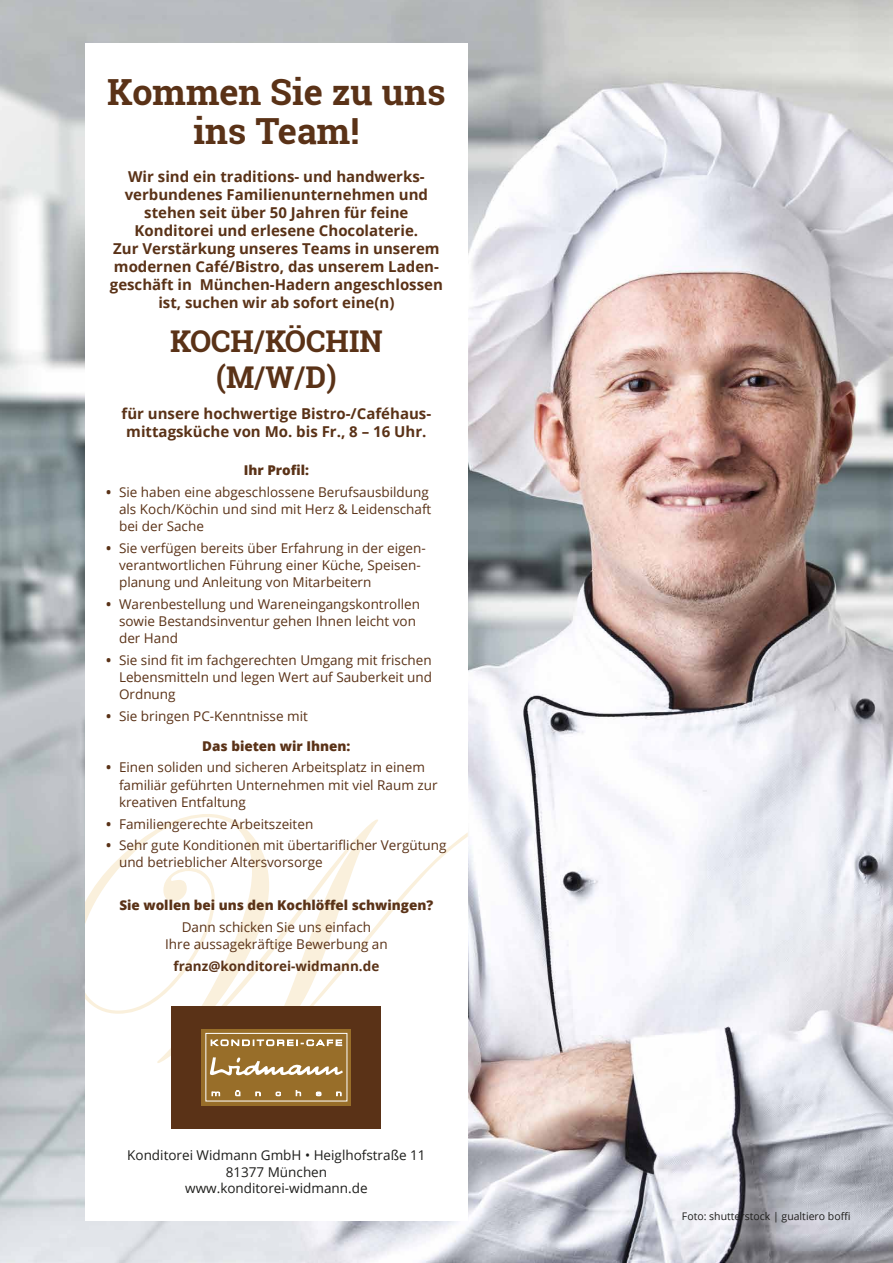
<style>
.page{position:relative;width:893px;height:1263px;background:#fff}
.page>*{position:absolute;margin:0;border:0;box-sizing:border-box;transform-origin:0 0}
.t1{font:700 36px/39px "Roboto Slab";color:#5a3217;text-align:center}
.t2{font:700 30px/36px "Roboto Slab";color:#5a3217;text-align:center}
.t3{font:700 15px/18px "Open Sans";color:#5a3217;text-align:center}
.t4{font:13.5px/17.2px "Open Sans";color:#5a3217}
.t5{font:13.5px/16.2px "Open Sans";color:#1d1d1b;text-align:center}
.t6{font:800 13.5px "Open Sans";color:#5a3217}
.t7{font:700 13.5px "Open Sans";color:#5a3217}
.t8{font:10.5px "Open Sans";color:#1d1d1b}
.s1{font-weight:700}
</style>
<div class="page">
<img style="left:0;top:0;width:893px;height:1263px">
<div style="left:85px;top:43px;width:383px;height:1177px;background:#fff"></div>
<svg style="left:85px;top:814px;width:383px;height:249px"></svg>
<div style="left:172px;top:1006px;width:209px;height:122px;background:#5a3217"></div>
<div style="left:202px;top:1029px;width:149px;height:76px;background:#986e29"></div>
<div style="left:205px;top:1033px;width:142px;height:68px;border:1px solid #fff"></div>
<svg style="left:210px;top:1057px;width:133px;height:19px"></svg>
<svg style="left:212px;top:1091px;width:8px;height:5px"></svg>
<svg style="left:235px;top:1090px;width:5px;height:6px"></svg>
<svg style="left:255px;top:1091px;width:6px;height:5px"></svg>
<svg style="left:276px;top:1091px;width:5px;height:5px"></svg>
<svg style="left:296px;top:1090px;width:5px;height:6px"></svg>
<svg style="left:316px;top:1091px;width:5px;height:5px"></svg>
<svg style="left:336px;top:1091px;width:6px;height:5px"></svg>
<svg style="left:211px;top:1039px;width:131px;height:7px"></svg>
<h1 class="t1" style="left:107px;top:72px;width:340px">Kommen Sie zu uns ins Team!</h1>
<p class="t3" style="left:110px;top:167px;width:335px">Wir sind ein traditions- und handwerks&shy;verbundenes Familienunternehmen und stehen seit über 50 Jahren für feine Konditorei und erlesene Chocolaterie.<br>Zur Verstärkung unseres Teams in unserem modernen Café/Bistro, das unserem Laden&shy;geschäft in München-Hadern angeschlossen ist, suchen wir ab sofort eine(n)</p>
<h2 class="t2" style="left:170px;top:323px;width:214px">KOCH/KÖCHIN (M/W/D)</h2>
<p class="t3" style="left:122px;top:404px;width:311px">für unsere hochwertige Bistro-/Caféhaus&shy;mittagsküche von Mo. bis Fr., 8 – 16 Uhr.</p>
<p class="t6" style="left:244px;top:460px;width:67px">Ihr Profil:</p>
<p class="t4" style="left:119px;top:483px;width:314px;text-indent:-13px"><span class="s1">•</span> Sie haben eine abgeschlossene Berufsausbildung als Koch/Köchin und sind mit Herz &amp; Leidenschaft bei der Sache</p>
<p class="t4" style="left:119px;top:539px;width:308px;text-indent:-13px"><span class="s1">•</span> Sie verfügen bereits über Erfahrung in der eigen&shy;verantwortlichen Führung einer Küche, Speisen&shy;planung und Anleitung von Mitarbeitern</p>
<p class="t4" style="left:119px;top:595px;width:303px;text-indent:-13px"><span class="s1">•</span> Warenbestellung und Wareneingangskontrollen sowie Bestandsinventur gehen Ihnen leicht von der Hand</p>
<p class="t4" style="left:119px;top:651px;width:315px;text-align:justify;text-indent:-13px"><span class="s1">•</span> Sie sind fit im fachgerechten Umgang mit frischen Lebensmitteln und legen Wert auf Sauberkeit und Ordnung</p>
<p class="t4" style="left:106px;top:707px;width:203px"><span class="s1">•</span> Sie bringen PC-Kenntnisse mit</p>
<p class="t6" style="left:202px;top:736px;width:150px">Das bieten wir Ihnen:</p>
<p class="t4" style="left:119px;top:759px;width:320px;text-indent:-13px"><span class="s1">•</span> Einen soliden und sicheren Arbeitsplatz in einem familiär geführten Unternehmen mit viel Raum zur kreativen Entfaltung</p>
<p class="t4" style="left:106px;top:815px;width:208px"><span class="s1">•</span> Familiengerechte Arbeitszeiten</p>
<p class="t4" style="left:119px;top:836px;width:329px;text-indent:-13px"><span class="s1">•</span> Sehr gute Konditionen mit übertariflicher Vergütung und betrieblicher Altersvorsorge</p>
<p class="t6" style="left:119px;top:895px;width:315px">Sie wollen bei uns den Kochlöffel schwingen?</p>
<p class="t4" style="left:165px;top:918px;width:224px;text-align:center">Dann schicken Sie uns einfach<br>Ihre aussagekräftige Bewerbung an</p>
<p class="t7" style="left:173px;top:957px;width:207px">franz@konditorei-widmann.de</p>
<p class="t5" style="left:127px;top:1147px;width:300px">Konditorei Widmann GmbH • Heiglhofstraße 11<br>81377 München<br>www.konditorei-widmann.de</p>
<p class="t8" style="left:682px;top:1209px;width:170px">Foto: shutterstock | gualtiero boffi</p>
</div>
